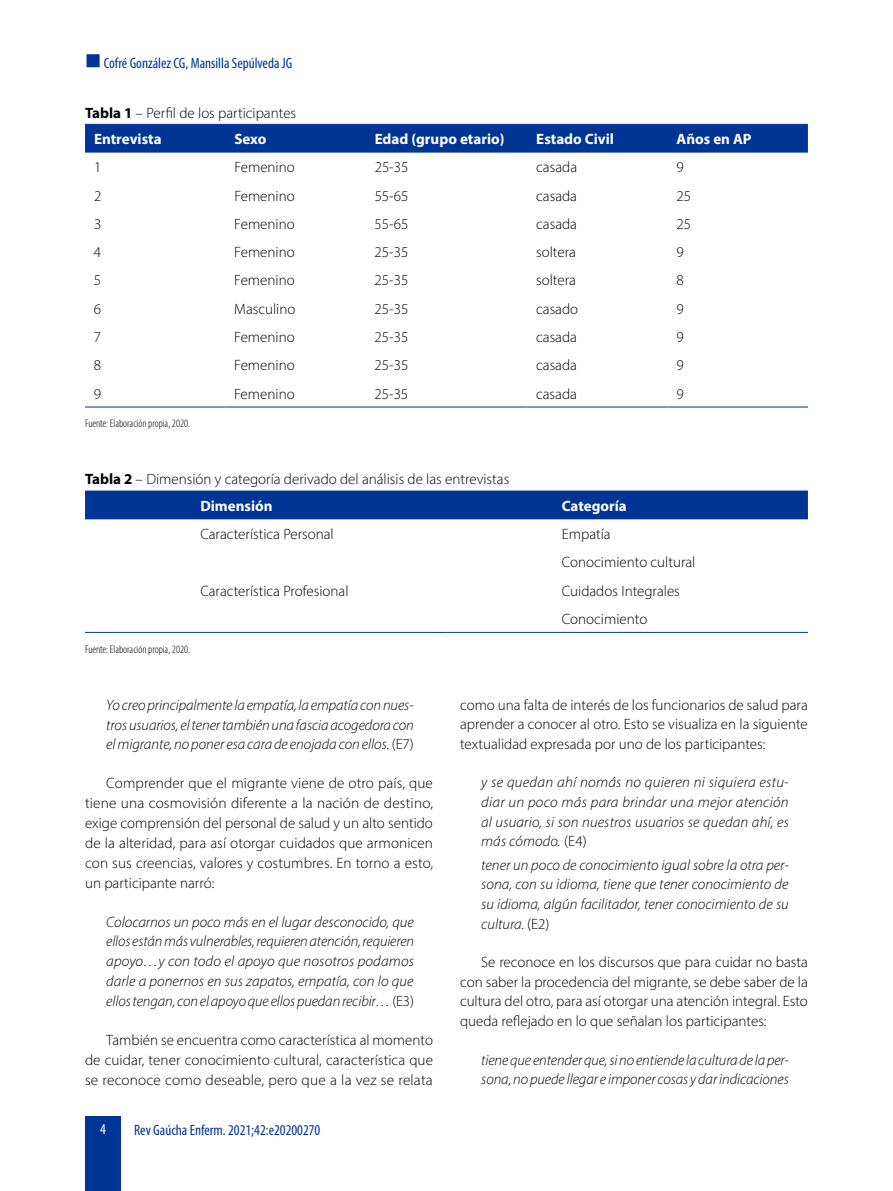
<style>
.page{position:relative;width:893px;height:1191px;background:#fff}
.page>*{position:absolute;margin:0;border:0;box-sizing:border-box;transform-origin:0 0}
.t1{font:300 15px/19.8px "Myriad Pro";color:#000;text-align:justify}
.t2{font:italic 300 15px/19.5px "Myriad Pro";letter-spacing:-.005em;color:#000;text-align:justify}
.t3{font:condensed 15px "Myriad Pro";color:#003595}
.t4{font:700 15px "Myriad Pro";color:#fff}
.t5{font:condensed 15px "Myriad Pro";color:#fff}
.t6{font:300 condensed 11.25px "Myriad Pro";color:#000}
.s1{font-weight:700}
.s2{font-weight:700;color:#fff}
.s3{font-style:normal}
</style>
<div class="page">
<div style="left:85px;top:1116px;width:36px;height:75px;background:#003595"></div>
<div style="left:85px;top:125px;width:723px;height:28px;background:#003595"></div>
<hr style="left:85px;top:124px;width:140px;height:1px;background:#003595">
<hr style="left:225px;top:124px;width:141px;height:1px;background:#003595">
<hr style="left:366px;top:124px;width:161px;height:1px;background:#003595">
<hr style="left:527px;top:124px;width:141px;height:1px;background:#003595">
<hr style="left:668px;top:124px;width:140px;height:1px;background:#003595">
<hr style="left:85px;top:407px;width:140px;height:1px;background:#003595">
<hr style="left:225px;top:407px;width:141px;height:1px;background:#003595">
<hr style="left:366px;top:407px;width:161px;height:1px;background:#003595">
<hr style="left:527px;top:407px;width:141px;height:1px;background:#003595">
<hr style="left:668px;top:407px;width:140px;height:1px;background:#003595">
<div style="left:85px;top:492px;width:723px;height:27px;background:#003595"></div>
<hr style="left:85px;top:491px;width:361px;height:1px;background:#003595">
<hr style="left:446px;top:491px;width:362px;height:1px;background:#003595">
<hr style="left:85px;top:632px;width:361px;height:1px;background:#003595">
<hr style="left:446px;top:632px;width:362px;height:1px;background:#003595">
<p class="t3" style="left:104px;top:54px;width:190px">Cofré González CG, Mansilla Sepúlveda JG</p>
<p class="t1" style="left:94px;top:99px;width:204px;line-height:26.5px;text-indent:-9px"><span class="s1">Tabla 1</span> – Perfil de los participantes<br><span class="s2">Entrevista</span></p>
<p class="t4" style="left:234px;top:129px;width:34px">Sexo</p>
<p class="t4" style="left:375px;top:129px;width:131px">Edad (grupo etario)</p>
<p class="t4" style="left:536px;top:129px;width:79px">Estado Civil</p>
<p class="t4" style="left:677px;top:129px;width:77px">Años en AP</p>
<p class="t1" style="left:94px;top:157px;width:9px">1</p>
<p class="t1" style="left:234px;top:157px;width:62px">Femenino</p>
<p class="t1" style="left:375px;top:157px;width:35px">25-35</p>
<p class="t1" style="left:536px;top:157px;width:42px">casada</p>
<p class="t1" style="left:677px;top:157px;width:9px">9</p>
<p class="t1" style="left:94px;top:186px;width:9px">2</p>
<p class="t1" style="left:234px;top:186px;width:62px">Femenino</p>
<p class="t1" style="left:375px;top:186px;width:35px">55-65</p>
<p class="t1" style="left:536px;top:186px;width:42px">casada</p>
<p class="t1" style="left:677px;top:186px;width:16px">25</p>
<p class="t1" style="left:94px;top:214px;width:9px">3</p>
<p class="t1" style="left:234px;top:214px;width:62px">Femenino</p>
<p class="t1" style="left:375px;top:214px;width:35px">55-65</p>
<p class="t1" style="left:536px;top:214px;width:42px">casada</p>
<p class="t1" style="left:677px;top:214px;width:16px">25</p>
<p class="t1" style="left:94px;top:242px;width:9px">4</p>
<p class="t1" style="left:234px;top:242px;width:62px">Femenino</p>
<p class="t1" style="left:375px;top:242px;width:35px">25-35</p>
<p class="t1" style="left:536px;top:242px;width:41px">soltera</p>
<p class="t1" style="left:676px;top:242px;width:9px">9</p>
<p class="t1" style="left:94px;top:270px;width:9px">5</p>
<p class="t1" style="left:234px;top:270px;width:62px">Femenino</p>
<p class="t1" style="left:375px;top:270px;width:35px">25-35</p>
<p class="t1" style="left:536px;top:270px;width:41px">soltera</p>
<p class="t1" style="left:676px;top:270px;width:9px">8</p>
<p class="t1" style="left:94px;top:299px;width:9px">6</p>
<p class="t1" style="left:234px;top:299px;width:63px">Masculino</p>
<p class="t1" style="left:375px;top:299px;width:35px">25-35</p>
<p class="t1" style="left:536px;top:299px;width:44px">casado</p>
<p class="t1" style="left:676px;top:299px;width:9px">9</p>
<p class="t1" style="left:94px;top:327px;width:9px">7</p>
<p class="t1" style="left:234px;top:327px;width:62px">Femenino</p>
<p class="t1" style="left:375px;top:327px;width:35px">25-35</p>
<p class="t1" style="left:536px;top:327px;width:42px">casada</p>
<p class="t1" style="left:676px;top:327px;width:9px">9</p>
<p class="t1" style="left:94px;top:355px;width:9px">8</p>
<p class="t1" style="left:234px;top:355px;width:62px">Femenino</p>
<p class="t1" style="left:375px;top:355px;width:35px">25-35</p>
<p class="t1" style="left:536px;top:355px;width:42px">casada</p>
<p class="t1" style="left:676px;top:355px;width:9px">9</p>
<p class="t1" style="left:94px;top:383px;width:9px">9</p>
<p class="t1" style="left:234px;top:383px;width:62px">Femenino</p>
<p class="t1" style="left:375px;top:383px;width:35px">25-35</p>
<p class="t1" style="left:536px;top:383px;width:42px">casada</p>
<p class="t1" style="left:676px;top:383px;width:9px">9</p>
<p class="t6" style="left:85px;top:417px;width:107px">Fuente: Elaboración propia, 2020.</p>
<p class="t1" style="left:200px;top:466px;width:310px;line-height:26.5px;text-indent:-115px"><span class="s1">Tabla 2</span> – Dimensión y categoría derivado del análisis de las entrevistas<br><span class="s2">Dimensión</span></p>
<p class="t4" style="left:562px;top:496px;width:67px">Categoría</p>
<p class="t6" style="left:85px;top:642px;width:107px">Fuente: Elaboración propia, 2020.</p>
<p class="t1" style="left:200px;top:524px;width:135px">Característica Personal</p>
<p class="t1" style="left:562px;top:520px;width:135px;line-height:28.2px">Empatía<br>Conocimiento cultural</p>
<p class="t1" style="left:200px;top:580px;width:150px">Característica Profesional</p>
<p class="t1" style="left:562px;top:576px;width:120px;line-height:28.2px">Cuidados Integrales<br>Conocimiento</p>
<p class="t2" style="left:106px;top:694px;width:309px">Yo creo principalmente la empatía, la empatía con nues&shy;tros usuarios, el tener también una fascia acogedora con el migrante, no poner esa cara de enojada con ellos. <span class="s3">(E7)</span></p>
<p class="t1" style="left:85px;top:773px;width:350px;text-indent:21px">Comprender que el migrante viene de otro país, que tiene una cosmovisión diferente a la nación de destino, exige comprensión del personal de salud y un alto sentido de la alteridad, para así otorgar cuidados que armonicen con sus creencias, valores y costumbres. En torno a esto, un participante narró:</p>
<p class="t2" style="left:106px;top:911px;width:309px">Colocarnos un poco más en el lugar desconocido, que ellos están más vulnerables, requieren atención, requieren apoyo…y con todo el apoyo que nosotros podamos darle a ponernos en sus zapatos, empatía, con lo que ellos tengan, con el apoyo que ellos puedan recibir… <span class="s3">(E3)</span></p>
<p class="t1" style="left:85px;top:1030px;width:349px;text-indent:21px">También se encuentra como característica al momento de cuidar, tener conocimiento cultural, característica que se reconoce como deseable, pero que a la vez se relata</p>
<p class="t5" style="left:100px;top:1120px;width:7px">4</p>
<p class="t3" style="left:134px;top:1121px;width:188px">Rev Gaúcha Enferm. 2021;42:e20200270</p>
<p class="t1" style="left:460px;top:695px;width:349px">como una falta de interés de los funcionarios de salud para aprender a conocer al otro. Esto se visualiza en la siguiente textualidad expresada por uno de los participantes:</p>
<p class="t2" style="left:481px;top:772px;width:309px">y se quedan ahí nomás no quieren ni siquiera estu&shy;diar un poco más para brindar una mejor atención al usuario, si son nuestros usuarios se quedan ahí, es más cómodo. <span class="s3">(E4)</span></p>
<p class="t2" style="left:481px;top:855px;width:309px">tener un poco de conocimiento igual sobre la otra per&shy;sona, con su idioma, tiene que tener conocimiento de su idioma, algún facilitador, tener conocimiento de su cultura. <span class="s3">(E2)</span></p>
<p class="t1" style="left:460px;top:952px;width:349px;text-indent:21px">Se reconoce en los discursos que para cuidar no basta con saber la procedencia del migrante, se debe saber de la cultura del otro, para así otorgar una atención integral. Esto queda reflejado en lo que señalan los participantes:</p>
<p class="t2" style="left:481px;top:1049px;width:309px">tiene que entender que, si no entiende la cultura de la per&shy;sona, no puede llegar e imponer cosas y dar indicaciones</p>
</div>
